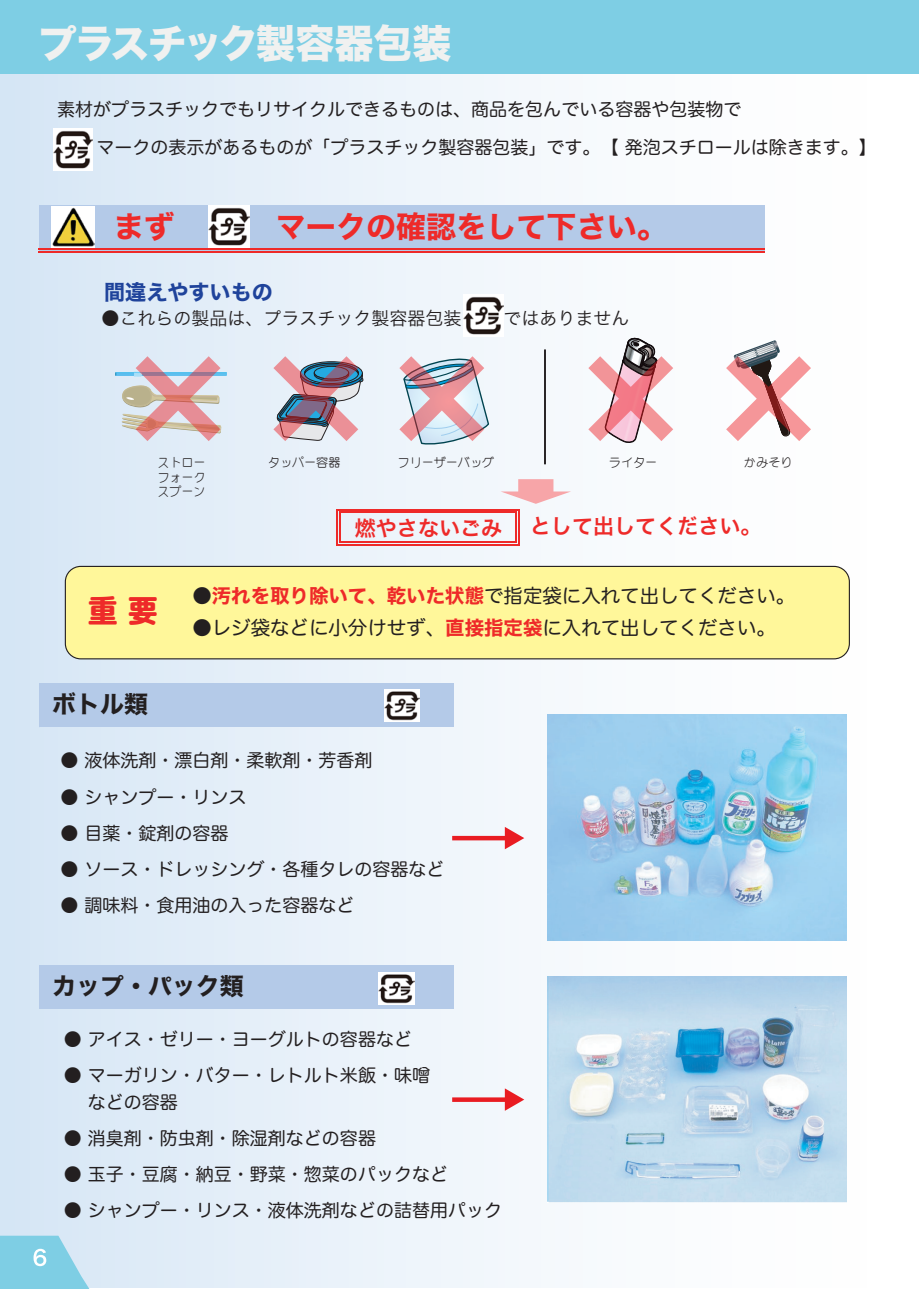
<style>
.page{position:relative;width:919px;height:1289px;background:#fff}
.page>*{position:absolute;margin:0;border:0;box-sizing:border-box;transform-origin:0 0}
.t1{font:39px "Hira Kaku Std N W8";letter-spacing:-.04em;color:#f0f1f0}
.t2{font:30px "Hira Kaku Std W7";color:#ee2a29}
.t3{font:30px "Hira Maru Std W8";color:#ee2a29}
.t4{font:24px "Hira Kaku Std W7";color:#231f20}
.t5{font:21px "Hira Kaku Pro W6";color:#ee2a29}
.t6{font:21px "Hira Kaku Std W7";color:#1f439b}
.t7{font:19.5px "Hira Maru Pro N W4";color:#231f20}
.t8{font:18px/27px "Hira Maru Pro N W4";color:#231f20}
.t9{font:18px "Hira Kaku Pro W3";color:#231f20}
.t10{font:12px/14.4px "Yenti EG Medium SJIS";color:#231f20;text-align:justify}
.s1{font-family:"Hira Kaku Std W5"}
.s2{font-family:"Hira Kaku Std W7";color:#ee2a29}
</style>
<div class="page">
<div style="left:1px;top:0;width:917px;height:1287px;background:linear-gradient(to right,#d9e7f6,#fff)"></div>
<svg style="left:0;top:1235px;width:89px;height:53px;background:#92d4e8"></svg>
<div style="left:0;top:0;width:918px;height:74px;background:#7ecee4"></div>
<div style="left:39px;top:205px;width:726px;height:46px;background:#b4cae8"></div>
<div style="left:39px;top:683px;width:414px;height:44px;background:#b4cae8"></div>
<div style="left:39px;top:964px;width:414px;height:44px;background:#b4cae8"></div>
<svg style="left:336px;top:509px;width:4px;height:37px"></svg>
<hr style="left:39px;top:249px;width:726px;height:1px;background:#ee2a29">
<hr style="left:39px;top:251px;width:726px;height:2px;background:#ee2a29">
<hr style="left:340px;top:509px;width:175px;height:1px;background:#ee2a29">
<hr style="left:340px;top:512px;width:175px;height:1px;background:#ee2a29">
<hr style="left:340px;top:541px;width:175px;height:2px;background:#ee2a29">
<hr style="left:340px;top:544px;width:175px;height:2px;background:#ee2a29">
<img style="left:208px;top:206px;width:41px;height:41px">
<div style="left:65px;top:566px;width:784px;height:93px;background:#fff79a;border-radius:15px"></div>
<div style="left:65px;top:566px;width:784px;height:93px;border:1px solid #231f20;border-radius:15px"></div>
<img style="left:52px;top:207px;width:42px;height:41px">
<img style="left:379px;top:972px;width:35px;height:32px">
<img style="left:53px;top:128px;width:40px;height:42px">
<img style="left:384px;top:689px;width:35px;height:32px">
<svg style="left:500px;top:479px;width:71px;height:67px"></svg>
<img style="left:464px;top:294px;width:39px;height:42px">
<hr style="left:544px;top:349px;width:2px;height:115px;background:#231f20">
<svg style="left:115px;top:356px;width:112px;height:85px;background:#d8c2c6"></svg>
<svg style="left:273px;top:356px;width:91px;height:85px;background:#aea0ad"></svg>
<svg style="left:399px;top:355px;width:91px;height:91px"></svg>
<svg style="left:588px;top:264px;width:85px;height:180px"></svg>
<svg style="left:726px;top:340px;width:85px;height:101px"></svg>
<img style="left:547px;top:715px;width:299px;height:225px">
<div style="left:452px;top:835px;width:56px;height:5px;background:#e91c22"></div>
<svg style="left:505px;top:826px;width:19px;height:23px"></svg>
<img style="left:547px;top:976px;width:299px;height:226px">
<svg style="left:452px;top:1097px;width:53px;height:4px"></svg>
<svg style="left:505px;top:1088px;width:19px;height:22px"></svg>
<h1 class="t1" style="left:38px;top:21px;width:415px">プラスチック製容器包装</h1>
<p class="t8" style="left:39px;top:94px;width:703px">　素材がプラスチックでもリサイクルできるものは、商品を包んでいる容器や包装物で</p>
<p class="t8" style="left:96px;top:133px;width:781px">マークの表示があるものが「プラスチック製容器包装」です。【 発泡スチロールは除きます。】</p>
<h2 class="t2" style="left:114px;top:204px;width:62px">まず</h2>
<h2 class="t2" style="left:276px;top:204px;width:392px">マークの確認をして下さい。</h2>
<p class="t6" style="left:104px;top:275px;width:170px">間違えやすいもの</p>
<p class="t9" style="left:101px;top:302px;width:529px">●これらの製品は、プラスチック製容器包装　　 ではありません</p>
<p class="t10" style="left:157px;top:455px;width:50px">ストローフォークスプーン</p>
<p class="t10" style="left:268px;top:455px;width:74px">タッパー容器</p>
<p class="t10" style="left:397px;top:455px;width:98px">フリーザーバッグ</p>
<p class="t10" style="left:609px;top:455px;width:50px">ライター</p>
<p class="t10" style="left:744px;top:455px;width:50px">かみそり</p>
<h2 class="t3" style="left:88px;top:587px;width:72px">重 要</h2>
<h3 class="t4" style="left:52px;top:685px;width:97px">ボトル類</h3>
<p class="t5" style="left:355px;top:508px;width:149px">燃やさないごみ</p>
<p class="t5" style="left:530px;top:507px;width:233px">として出してください。</p>
<p class="t7" style="left:192px;top:579px;width:604px"><span class="s1">●</span><span class="s2">汚れを取り除いて、乾いた状態</span>で指定袋に入れて出してください。</p>
<p class="t7" style="left:192px;top:611px;width:585px"><span class="s1">●</span>レジ袋などに小分けせず、<span class="s2">直接指定袋</span>に入れて出してください。</p>
<p class="t8" style="left:60px;top:746px;width:313px">● 液体洗剤・漂白剤・柔軟剤・芳香剤</p>
<p class="t8" style="left:60px;top:782px;width:187px">● シャンプー・リンス</p>
<p class="t8" style="left:60px;top:818px;width:169px">● 目薬・錠剤の容器</p>
<p class="t8" style="left:60px;top:854px;width:385px">● ソース・ドレッシング・各種タレの容器など</p>
<p class="t8" style="left:60px;top:890px;width:295px">● 調味料・食用油の入った容器など</p>
<h3 class="t4" style="left:52px;top:967px;width:193px">カップ・パック類</h3>
<p class="t8" style="left:64px;top:1024px;width:349px">● アイス・ゼリー・ヨーグルトの容器など</p>
<p class="t8" style="left:64px;top:1060px;width:367px">● マーガリン・バター・レトルト米飯・味噌　 などの容器</p>
<p class="t8" style="left:64px;top:1123px;width:313px">● 消臭剤・防虫剤・除湿剤などの容器</p>
<p class="t8" style="left:64px;top:1159px;width:385px">● 玉子・豆腐・納豆・野菜・惣菜のパックなど</p>
<p class="t8" style="left:64px;top:1195px;width:439px">● シャンプー・リンス・液体洗剤などの詰替用パック</p>
</div>
